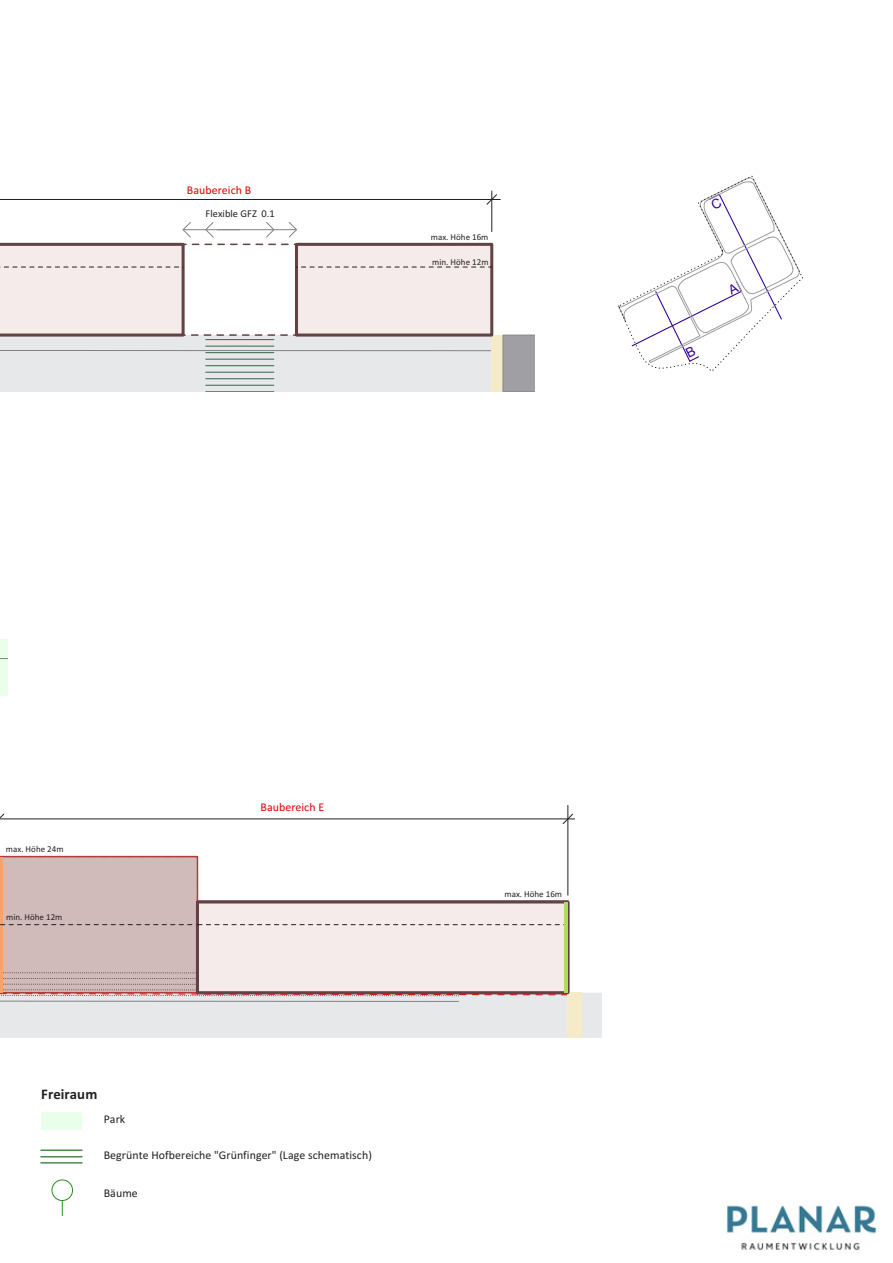
<style>
.page{position:relative;width:893px;height:1263px;background:#fff}
.page>*{position:absolute;margin:0;border:0;box-sizing:border-box;transform-origin:0 0}
.t1{font:700 14.7px "Calibri";letter-spacing:.01em;color:#231f20}
.t2{font:11.85px "Calibri";letter-spacing:.005em;color:#231f20}
.t3{font:11.85px "Calibri";letter-spacing:.005em;color:#d00}
.t4{font:10.5px "Calibri";letter-spacing:.005em;color:#231f20}
.t5{font:9px "Calibri";color:#231f20}
</style>
<div class="page">
<div style="left:41px;top:1112px;width:41px;height:17px;background:#e9ffe9"></div>
<svg style="left:62px;top:1201px;width:1px;height:15px"></svg>
<div style="left:52px;top:1179px;width:21px;height:22px;border:1px solid #288e1f;border-radius:50%"></div>
<hr style="left:41px;top:1149px;width:41px;height:2px;background:#4f874f">
<hr style="left:41px;top:1156px;width:41px;height:1px;background:#4f874f">
<hr style="left:41px;top:1162px;width:41px;height:1px;background:#4f874f">
<div style="left:0;top:639px;width:8px;height:57px;background:#e9ffe9"></div>
<hr style="left:491px;top:191px;width:1px;height:41px;background:#231f20">
<hr style="left:0;top:199px;width:492px;height:1px;background:#231f20">
<svg style="left:486px;top:193px;width:14px;height:12px"></svg>
<svg style="left:0;top:221px;width:535px;height:171px"></svg>
<hr style="left:568px;top:805px;width:1px;height:90px;background:#231f20">
<hr style="left:0;top:819px;width:568px;height:1px;background:#231f20">
<svg style="left:0;top:813px;width:5px;height:7px"></svg>
<svg style="left:562px;top:813px;width:13px;height:12px"></svg>
<svg style="left:0;top:856px;width:602px;height:182px"></svg>
<hr style="left:564px;top:902px;width:4px;height:91px;background:#b0db62">
<img style="left:726px;top:1205px;width:151px;height:46px">
<svg style="left:618px;top:175px;width:185px;height:196px"></svg>
<p class="t3" style="left:187px;top:186px;width:66px">Baubereich B</p>
<p class="t4" style="left:206px;top:210px;width:71px">Flexible GFZ 0.1</p>
<p class="t5" style="left:431px;top:233px;width:59px">max. Höhe 16m</p>
<p class="t5" style="left:432px;top:258px;width:58px">min. Höhe 12m</p>
<p class="t5" style="left:6px;top:846px;width:59px">max. Höhe 24m</p>
<p class="t5" style="left:6px;top:913px;width:58px">min. Höhe 12m</p>
<p class="t3" style="left:261px;top:803px;width:65px">Baubereich E</p>
<p class="t1" style="left:41px;top:1088px;width:58px">Freiraum</p>
<p class="t2" style="left:104px;top:1115px;width:23px">Park</p>
<p class="t2" style="left:104px;top:1151px;width:270px">Begrünte Hofbereiche "Grünfinger" (Lage schematisch)</p>
<p class="t2" style="left:104px;top:1188px;width:36px">Bäume</p>
<p class="t5" style="left:504px;top:891px;width:59px">max. Höhe 16m</p>
</div>
